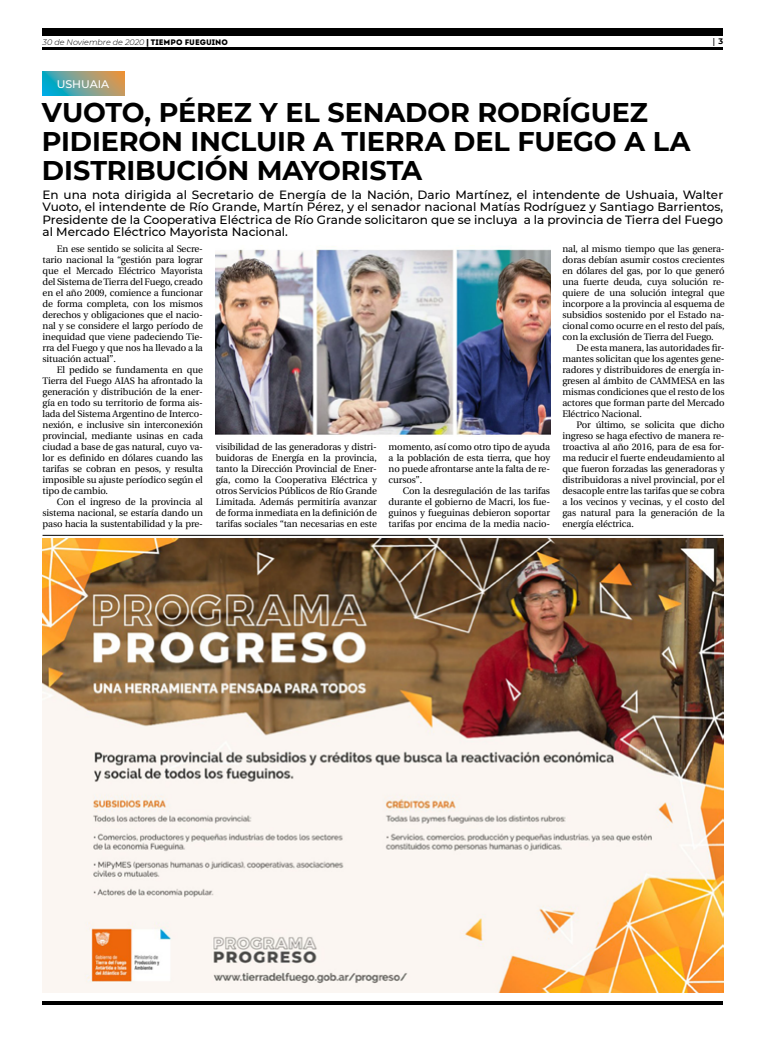
<style>
.page{position:relative;width:780px;height:1049px;background:#fff}
.page>*{position:absolute;margin:0;border:0;box-sizing:border-box;transform-origin:0 0}
.t1{font:700 27px/29px "Montserrat";letter-spacing:-.005em;color:#000}
.t2{font:500 12px/12.5px "Montserrat";color:#000;text-align:justify}
.t3{font:500 11px "Montserrat";color:#fff}
.t4{font:9.5px/11px "Utopia";letter-spacing:-.01em;color:#000;text-align:justify}
.t5{font:italic 300 8px "Montserrat";color:#000}
.t6{font:700 8px "Utopia";color:#000}
.s1{font-family:"Fedra Sans Pro";font-weight:700;font-style:normal}
.s2{font-family:"Intro";font-weight:400;font-style:normal}
.s3{font-family:"Montserrat"}
</style>
<div class="page">
<hr style="left:43px;top:48px;width:680px;height:2px;background:#000">
<div style="left:43px;top:28px;width:680px;height:7px;background:#000"></div>
<hr style="left:43px;top:1001px;width:680px;height:4px;background:#000">
<svg style="left:43px;top:72px;width:82px;height:24px;background:#79a18f"></svg>
<hr style="left:43px;top:535px;width:680px;height:1px;background:#000">
<img style="left:43px;top:539px;width:680px;height:453px">
<img style="left:216px;top:249px;width:334px;height:187px">
<p class="t5" style="left:43px;top:36px;width:187px">30 de Noviembre de 2020 <span class="s1">|</span> <span class="s2">TIEMPO FUEGUINO</span></p>
<p class="t6" style="left:712px;top:37px;width:12px">| <span class="s3">3</span></p>
<p class="t3" style="left:57px;top:76px;width:54px">USHUAIA</p>
<h1 class="t1" style="left:42px;top:97px;width:650px">VUOTO, PÉREZ Y EL SENADOR RODRÍGUEZ<br>PIDIERON INCLUIR A TIERRA DEL FUEGO A LA<br>DISTRIBUCIÓN MAYORISTA</h1>
<p class="t2" style="left:43px;top:188px;width:682px">En una nota dirigida al Secretario de Energía de la Nación, Dario Martínez, el intendente de Ushuaia, Walter Vuoto, el intendente de Río Grande, Martín Pérez, y el senador nacional Matías Rodríguez y Santiago Barrientos, Presidente de la Cooperativa Eléctrica de Río Grande solicitaron que se incluya a la provincia de Tierra del Fuego al Mercado Eléctrico Mayorista Nacional.</p>
<p class="t4" style="left:43px;top:244px;width:162px;text-indent:14px">En ese sentido se solicita al Secre&shy;tario nacional la “gestión para lograr que el Mercado Eléctrico Mayorista del Sistema de Tierra del Fuego, creado en el año 2009, comience a funcionar de forma completa, con los mismos derechos y obligaciones que el nacio&shy;nal y se considere el largo período de inequidad que viene padeciendo Tie&shy;rra del Fuego y que nos ha llevado a la situación actual”.</p>
<p class="t4" style="left:43px;top:365px;width:162px;text-indent:14px">El pedido se fundamenta en que Tierra del Fuego AIAS ha afrontado la generación y distribución de la ener&shy;gía en todo su territorio de forma ais&shy;lada del Sistema Argentino de Interco&shy;nexión, e inclusive sin interconexión provincial, mediante usinas en cada ciudad a base de gas natural, cuyo va&shy;lor es definido en dólares cuando las tarifas se cobran en pesos, y resulta imposible su ajuste períodico según el tipo de cambio.</p>
<p class="t4" style="left:43px;top:497px;width:162px;text-indent:14px">Con el ingreso de la provincia al sistema nacional, se estaría dando un paso hacia la sustentabilidad y la pre-</p>
<p class="t4" style="left:216px;top:442px;width:163px">visibilidad de las generadoras y distri&shy;buidoras de Energía en la provincia, tanto la Dirección Provincial de Ener&shy;gía, como la Cooperativa Eléctrica y otros Servicios Públicos de Río Grande Limitada. Además permitiría avanzar de forma inmediata en la definición de tarifas sociales “tan necesarias en este</p>
<p class="t4" style="left:388px;top:442px;width:163px">momento, así como otro tipo de ayuda a la población de esta tierra, que hoy no puede afrontarse ante la falta de re&shy;cursos”.</p>
<p class="t4" style="left:388px;top:486px;width:163px;text-indent:14px">Con la desregulación de las tarifas durante el gobierno de Macri, los fue&shy;guinos y fueguinas debieron soportar tarifas por encima de la media nacio-</p>
<p class="t4" style="left:562px;top:244px;width:164px">nal, al mismo tiempo que las genera&shy;doras debían asumir costos crecientes en dólares del gas, por lo que generó una fuerte deuda, cuya solución re&shy;quiere de una solución integral que incorpore a la provincia al esquema de subsidios sostenido por el Estado na&shy;cional como ocurre en el resto del país, con la exclusión de Tierra del Fuego.</p>
<p class="t4" style="left:562px;top:343px;width:164px;text-indent:14px">De esta manera, las autoridades fir&shy;mantes solicitan que los agentes gene&shy;radores y distribuidores de energía in&shy;gresen al ámbito de CAMMESA en las mismas condiciones que el resto de los actores que forman parte del Mercado Eléctrico Nacional.</p>
<p class="t4" style="left:562px;top:420px;width:164px;text-indent:14px">Por último, se solicita que dicho ingreso se haga efectivo de manera re&shy;troactiva al año 2016, para de esa for&shy;ma reducir el fuerte endeudamiento al que fueron forzadas las generadoras y distribuidoras a nivel provincial, por el desacople entre las tarifas que se cobra a los vecinos y vecinas, y el costo del gas natural para la generación de la energía eléctrica.</p>
</div>
